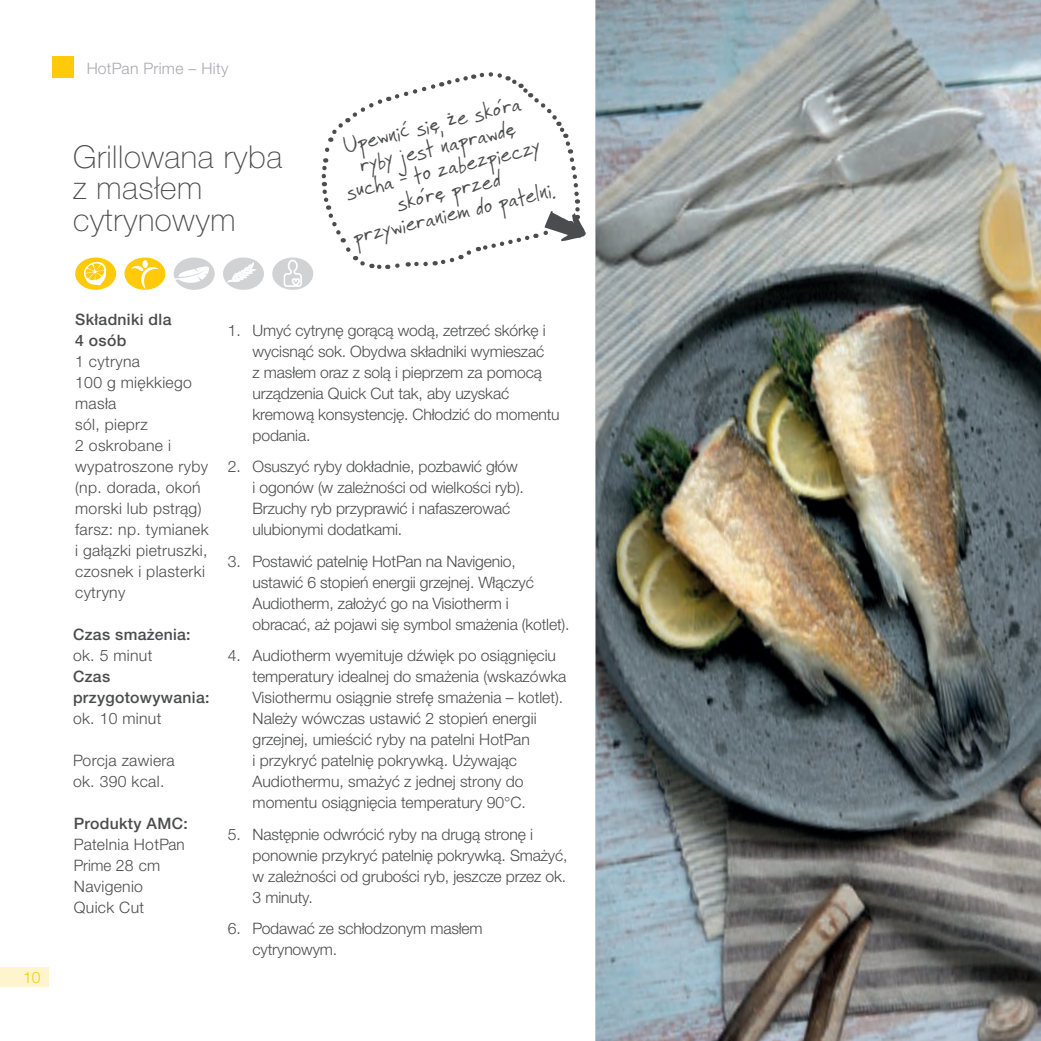
<style>
.page{position:relative;width:1041px;height:1041px;background:#fff}
.page>*{position:absolute;margin:0;border:0;box-sizing:border-box;transform-origin:0 0}
.t1{font:100 31.5px/31.5px "Helvetica Neue LTW1 G";letter-spacing:.02em;color:#4b4c4d}
.t2{font:24.5px/22.8px "Faraco Hand";color:#4b4c4d;text-align:center}
.t3{font:300 15.75px/21px "Helvetica Neue LTW1 G";letter-spacing:-.01em;color:#4b4c4d}
.t4{font:300 15.75px/21px "Helvetica Neue LTW1 G";letter-spacing:.02em;color:#4b4c4d}
.t5{font:500 15.75px/21px "Helvetica Neue LTW1 G";letter-spacing:.02em;color:#4b4c4d}
.t6{font:300 15.75px "Helvetica Neue LTW1 G";letter-spacing:.02em;color:#a8a9ad}
.t7{font:300 15.75px "Helvetica Neue LTW1 G";color:#feca0a}
</style>
<div class="page">
<div style="left:0;top:967px;width:49px;height:20px;background:#fef4ce"></div>
<div style="left:52px;top:56px;width:22px;height:22px;background:#feca0a"></div>
<div style="left:124px;top:257px;width:41px;height:33px;background:#feca0a;border-radius:50%"></div>
<div style="left:142px;top:260px;width:6px;height:8px;background:#fff;border-radius:50%"></div>
<svg style="left:131px;top:265px;width:28px;height:25px"></svg>
<div style="left:223px;top:257px;width:41px;height:33px;background:#d1d2d4;border-radius:50%"></div>
<svg style="left:228px;top:262px;width:28px;height:20px"></svg>
<div style="left:272px;top:257px;width:41px;height:33px;background:#d1d2d4;border-radius:50%"></div>
<svg style="left:283px;top:259px;width:20px;height:28px"></svg>
<div style="left:75px;top:257px;width:41px;height:33px;background:#feca0a;border-radius:50%"></div>
<svg style="left:83px;top:262px;width:25px;height:25px"></svg>
<div style="left:174px;top:257px;width:41px;height:33px;background:#d1d2d4;border-radius:50%"></div>
<svg style="left:174px;top:266px;width:35px;height:17px"></svg>
<img style="left:596px;top:0;width:445px;height:1041px">
<svg style="left:321px;top:72px;width:265px;height:197px"></svg>
<p class="t7" style="left:23px;top:968px;width:19px">10</p>
<p class="t6" style="left:86px;top:58px;width:144px">HotPan Prime – Hity</p>
<h1 class="t1" style="left:73px;top:141px;width:211px">Grillowana ryba z masłem cytrynowym</h1>
<h2 class="t2" style="left:330px;top:136px;width:209px;rotate:-13deg">Upewnić się, że skóra ryby jest naprawdę sucha - to zabezpieczy skórę przed przywieraniem do patelni.</h2>
<p class="t5" style="left:75px;top:309px;width:98px">Składniki dla<br>4 osób</p>
<p class="t4" style="left:75px;top:351px;width:135px">1 cytryna<br>100 g miękkiego masła<br>sól, pieprz<br>2 oskrobane i wypatroszone ryby (np. dorada, okoń morski lub pstrąg) farsz: np. tymianek i gałązki pietruszki, czosnek i plasterki cytryny</p>
<p class="t5" style="left:73px;top:624px;width:119px">Czas smażenia:</p>
<p class="t3" style="left:73px;top:645px;width:81px">ok. 5 minut</p>
<p class="t5" style="left:73px;top:666px;width:138px">Czas przygotowywania:</p>
<p class="t4" style="left:73px;top:708px;width:90px">ok. 10 minut</p>
<p class="t4" style="left:73px;top:750px;width:103px">Porcja zawiera ok. 390 kcal.</p>
<p class="t5" style="left:74px;top:813px;width:115px">Produkty AMC:</p>
<p class="t4" style="left:74px;top:834px;width:112px">Patelnia HotPan<br>Prime 28 cm<br>Navigenio<br>Quick Cut</p>
<p class="t3" style="left:253px;top:319px;width:309px;text-indent:-25px">1. Umyć cytrynę gorącą wodą, zetrzeć skórkę i wycisnąć sok. Obydwa składniki wymieszać<br>z masłem oraz z solą i pieprzem za pomocą urządzenia Quick Cut tak, aby uzyskać kremową konsystencję. Chłodzić do momentu podania.</p>
<p class="t3" style="left:253px;top:456px;width:273px;text-indent:-25px">2. Osuszyć ryby dokładnie, pozbawić głów i ogonów (w zależności od wielkości ryb).<br>Brzuchy ryb przyprawić i nafaszerować ulubionymi dodatkami.</p>
<p class="t3" style="left:253px;top:550px;width:318px;text-indent:-25px">3. Postawić patelnię HotPan na Navigenio, ustawić 6 stopień energii grzejnej. Włączyć Audiotherm, założyć go na Visiotherm i obracać, aż pojawi się symbol smażenia (kotlet).</p>
<p class="t3" style="left:253px;top:645px;width:315px;text-indent:-25px">4. Audiotherm wyemituje dźwięk po osiągnięciu temperatury idealnej do smażenia (wskazówka Visiothermu osiągnie strefę smażenia – kotlet).<br>Należy wówczas ustawić 2 stopień energii grzejnej, umieścić ryby na patelni HotPan<br>i przykryć patelnię pokrywką. Używając Audiothermu, smażyć z jednej strony do momentu osiągnięcia temperatury 90°C.</p>
<p class="t3" style="left:253px;top:823px;width:316px;text-indent:-25px">5. Następnie odwrócić ryby na drugą stronę i ponownie przykryć patelnię pokrywką. Smażyć, w zależności od grubości ryb, jeszcze przez ok.<br>3 minuty.</p>
<p class="t3" style="left:253px;top:918px;width:232px;text-indent:-25px">6. Podawać ze schłodzonym masłem cytrynowym.</p>
</div>
